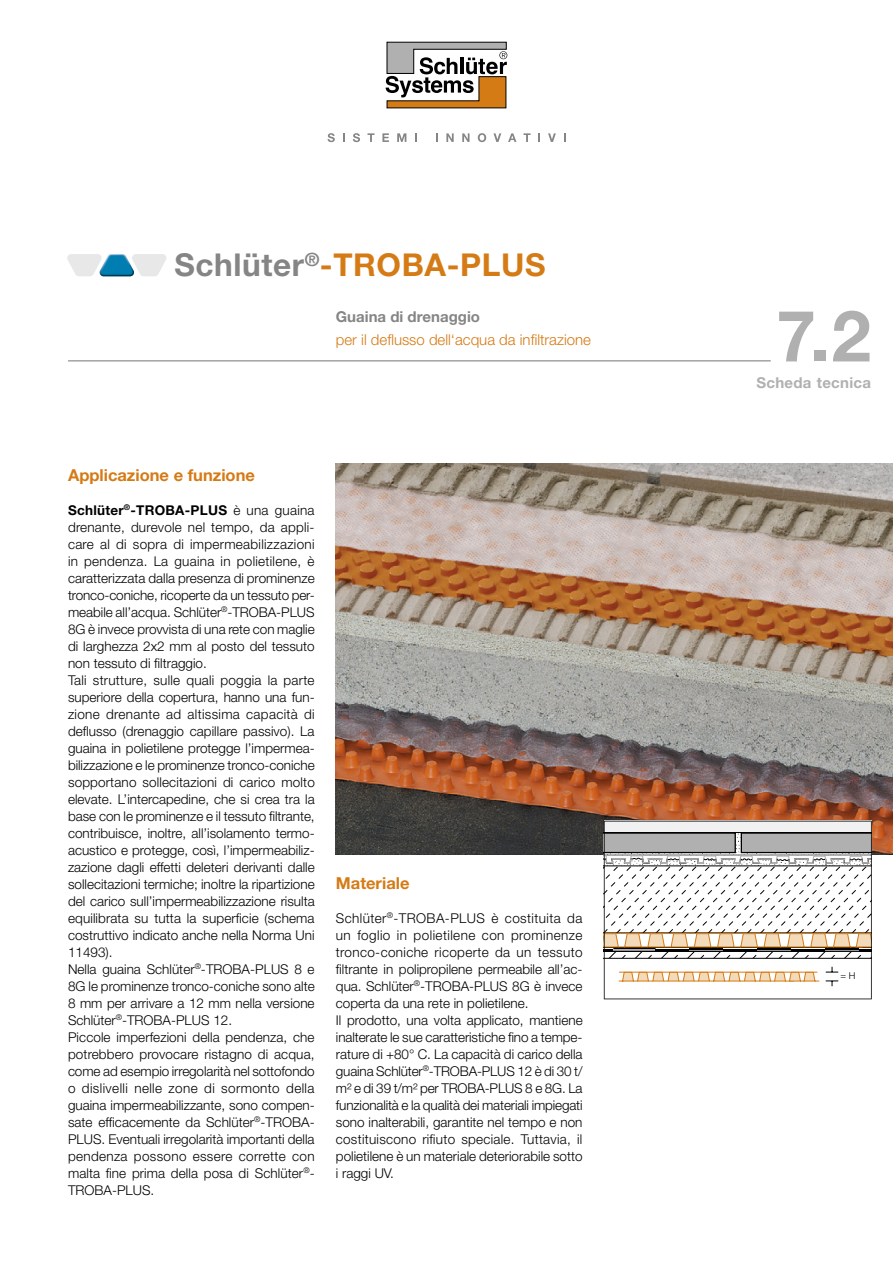
<style>
.page{position:relative;width:893px;height:1263px;background:#fff}
.page>*{position:absolute;margin:0;border:0;box-sizing:border-box;transform-origin:0 0}
.t1{font:700 71.25px "Helvetica Neue LT Pro";color:#b0b0b1}
.t2{font:700 31.5px "Helvetica Neue LT Pro";letter-spacing:.02em;color:#d57b16}
.t3{font:700 16.5px "Helvetica Neue LT Pro";color:#d57b16}
.t4{font:300 15px "Helvetica Neue LT Pro";color:#d57b16}
.t5{font:700 15px "Helvetica Neue LT Pro";color:#858585}
.t6{font:700 15px "Helvetica Neue LT Pro";letter-spacing:.02em;color:#b0b0b1}
.t7{font:300 13.5px/17px "Helvetica Neue LT Pro";color:#000}
.t8{font:300 9.45px "Helvetica Neue LT Pro";color:#000}
.s1{color:#858585}
.s2{font-weight:700}
</style>
<div class="page">
<svg style="left:386px;top:42px;width:121px;height:66px"></svg>
<svg style="left:328px;top:133px;width:7px;height:9px"></svg>
<svg style="left:343px;top:133px;width:2px;height:9px"></svg>
<svg style="left:353px;top:133px;width:7px;height:9px"></svg>
<svg style="left:367px;top:133px;width:7px;height:9px"></svg>
<svg style="left:382px;top:133px;width:7px;height:9px"></svg>
<svg style="left:397px;top:133px;width:9px;height:9px"></svg>
<svg style="left:415px;top:133px;width:2px;height:9px"></svg>
<svg style="left:436px;top:133px;width:2px;height:9px"></svg>
<svg style="left:446px;top:133px;width:8px;height:9px"></svg>
<svg style="left:462px;top:133px;width:7px;height:9px"></svg>
<svg style="left:478px;top:133px;width:8px;height:9px"></svg>
<svg style="left:494px;top:133px;width:7px;height:9px"></svg>
<svg style="left:508px;top:133px;width:8px;height:9px"></svg>
<svg style="left:523px;top:133px;width:7px;height:9px"></svg>
<svg style="left:538px;top:133px;width:2px;height:9px"></svg>
<svg style="left:548px;top:133px;width:8px;height:9px"></svg>
<img style="left:336px;top:463px;width:557px;height:391px">
<svg style="left:604px;top:821px;width:268px;height:178px"></svg>
<hr style="left:68px;top:360px;width:703px;height:1px;background:#858585">
<svg style="left:67px;top:254px;width:99px;height:22px"></svg>
<h2 class="t2" style="left:174px;top:246px;width:373px"><span class="s1">Schlüter</span><sup>®</sup>-TROBA-PLUS</h2>
<p class="t5" style="left:336px;top:307px;width:146px">Guaina di drenaggio</p>
<p class="t4" style="left:336px;top:330px;width:257px">per il deflusso dell‘acqua da infiltrazione</p>
<p class="t3" style="left:68px;top:464px;width:188px">Applicazione e funzione</p>
<p class="t7" style="left:68px;top:501px;width:248px"><span class="s2">Schlüter</span><sup>®</sup><span class="s2">-TROBA-PLUS</span> è una guaina drenante, durevole nel tempo, da appli&shy;care al di sopra di impermeabilizzazioni in pendenza. La guaina in polietilene, è caratterizzata dalla presenza di prominenze tronco-coniche, ricoperte da un tessuto per&shy;meabile all’acqua. Schlüter<sup>®</sup>-TROBA-PLUS 8G è invece provvista di una rete con maglie di larghezza 2x2 mm al posto del tessuto non tessuto di filtraggio.<br>Tali strutture, sulle quali poggia la parte superiore della copertura, hanno una fun&shy;zione drenante ad altissima capacità di deflusso (drenaggio capillare passivo). La guaina in polietilene protegge l’impermea&shy;bilizzazione e le prominenze tronco-coniche sopportano sollecitazioni di carico molto elevate. L’intercapedine, che si crea tra la base con le prominenze e il tessuto filtrante, contribuisce, inoltre, all’isolamento termo&shy;acustico e protegge, così, l’impermeabiliz&shy;zazione dagli effetti deleteri derivanti dalle sollecitazioni termiche; inoltre la ripartizione del carico sull’impermeabilizzazione risulta equilibrata su tutta la superficie (schema costruttivo indicato anche nella Norma Uni 11493).<br>Nella guaina Schlüter<sup>®</sup>-TROBA-PLUS 8 e 8G le prominenze tronco-coniche sono alte 8 mm per arrivare a 12 mm nella versione Schlüter<sup>®</sup>-TROBA-PLUS 12.<br>Piccole imperfezioni della pendenza, che potrebbero provocare ristagno di acqua, come ad esempio irregolarità nel sottofondo o dislivelli nelle zone di sormonto della guaina impermeabilizzante, sono compen&shy;sate efficacemente da Schlüter<sup>®</sup>-TROBA-PLUS. Eventuali irregolarità importanti della pendenza possono essere corrette con malta fine prima della posa di Schlüter<sup>®</sup>- TROBA-PLUS.</p>
<p class="t3" style="left:336px;top:873px;width:75px">Materiale</p>
<p class="t7" style="left:336px;top:909px;width:248px">Schlüter<sup>®</sup>-TROBA-PLUS è costituita da un foglio in polietilene con prominenze tronco-coniche ricoperte da un tessuto filtrante in polipropilene permeabile all’ac&shy;qua. Schlüter<sup>®</sup>-TROBA-PLUS 8G è invece coperta da una rete in polietilene.<br>Il prodotto, una volta applicato, mantiene inalterate le sue caratteristiche fino a tempe&shy;rature di +80° C. La capacità di carico della guaina Schlüter<sup>®</sup>-TROBA-PLUS 12 è di 30 t/ m² e di 39 t/m² per TROBA-PLUS 8 e 8G. La funzionalità e la qualità dei materiali impiegati sono inalterabili, garantite nel tempo e non costituiscono rifiuto speciale. Tuttavia, il polietilene è un materiale deteriorabile sotto i raggi UV.</p>
<h1 class="t1" style="left:776px;top:292px;width:96px">7.2</h1>
<p class="t6" style="left:756px;top:373px;width:116px">Scheda tecnica</p>
<p class="t8" style="left:841px;top:970px;width:16px">= H</p>
</div>
